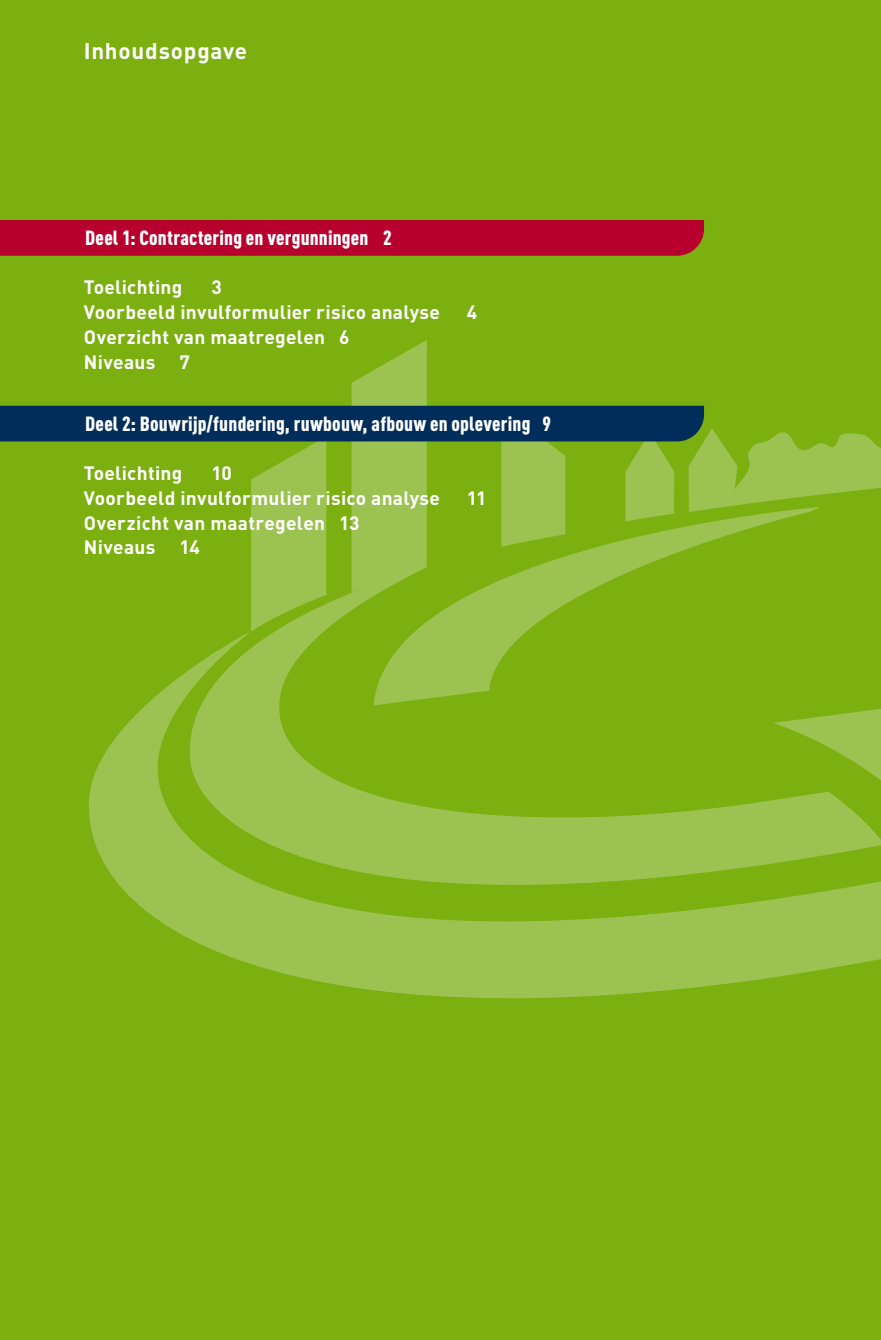
<style>
.page{position:relative;width:881px;height:1340px;background:#fff}
.page>*{position:absolute;margin:0;border:0;box-sizing:border-box;transform-origin:0 0}
.t1{font:700 22.5px "DIN";letter-spacing:.035em;color:#fff}
.t2{font:900 20.25px "DIN Cond";letter-spacing:.01em;color:#fff}
.t3{font:700 19.12px/24.8px "DIN";letter-spacing:.015em;color:#fff}
</style>
<div class="page">
<div style="left:0;top:0;width:880px;height:1339px;background:#7bb010"></div>
<svg style="left:89px;top:681px;width:747px;height:318px;fill:#9cc252"></svg>
<svg style="left:175px;top:631px;width:661px;height:320px"></svg>
<svg style="left:772px;top:699px;width:108px;height:268px"></svg>
<svg style="left:0;top:340px;width:880px;height:291px"></svg>
<div style="left:0;top:220px;width:703px;height:36px;background:#b7002e"></div>
<p class="t1" style="left:84px;top:36px;width:165px">Inhoudsopgave</p>
<p class="t2" style="left:85px;top:225px;width:308px">Deel 1: Contractering en vergunningen 2</p>
<p class="t3" style="left:84px;top:274px;width:357px;text-indent:128px">3<br>Voorbeeld invulformulier risico analyse</p>
<p class="t3" style="left:84px;top:274px;width:100px">Toelichting</p>
<p class="t3" style="left:84px;top:324px;width:267px">Overzicht van maatregelen 6<br>Niveaus</p>
<p class="t3" style="left:179px;top:348px;width:12px">7</p>
<p class="t3" style="left:466px;top:299px;width:12px">4</p>
<p class="t2" style="left:85px;top:410px;width:467px">Deel 2: Bouwrijp/fundering, ruwbouw, afbouw en oplevering 9</p>
<p class="t3" style="left:84px;top:460px;width:357px;text-indent:128px">10<br>Voorbeeld invulformulier risico analyse</p>
<p class="t3" style="left:84px;top:460px;width:100px">Toelichting</p>
<p class="t3" style="left:84px;top:509px;width:277px">Overzicht van maatregelen 13<br>Niveaus</p>
<p class="t3" style="left:179px;top:534px;width:22px">14</p>
<p class="t3" style="left:466px;top:484px;width:21px">11</p>
</div>
